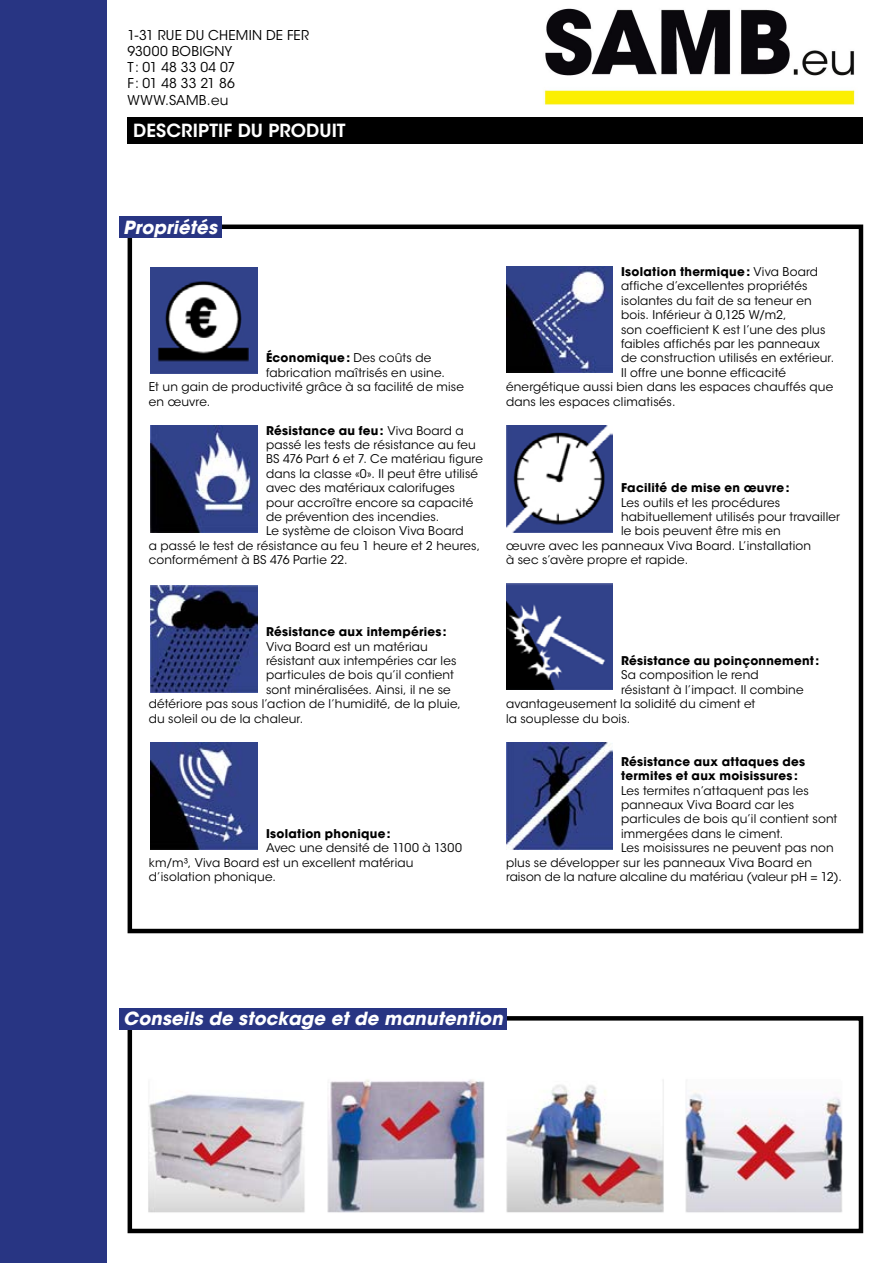
<style>
.page{position:relative;width:893px;height:1263px;background:#fff}
.page>*{position:absolute;margin:0;border:0;box-sizing:border-box;transform-origin:0 0}
.t1{font:italic 700 18px "ITC Avant Garde Std";letter-spacing:.005em;color:#fff}
.t2{font:600 18px "ITC Avant Garde Std";letter-spacing:.005em;color:#fff}
.t3{font:13.5px/16.2px "ITC Avant Garde Std";letter-spacing:.01em;color:#000}
.t4{font:12px/14.4px "ITC Avant Garde Std";letter-spacing:.015em;color:#000}
.t5{font:700 12px/14.4px "ITC Avant Garde Std";letter-spacing:.02em;color:#000}
.s1{font-weight:400}
</style>
<div class="page">
<div style="left:128px;top:225px;width:735px;height:708px;border:4px solid #000"></div>
<div style="left:0;top:0;width:106px;height:1263px;background:#283583"></div>
<hr style="left:892px;top:0;width:1px;height:1263px;background:#283583">
<div style="left:128px;top:117px;width:735px;height:27px;background:#000"></div>
<div style="left:128px;top:1016px;width:735px;height:217px;border:4px solid #000"></div>
<div style="left:119px;top:216px;width:102px;height:22px;background:#283583"></div>
<div style="left:119px;top:1007px;width:388px;height:22px;background:#283583"></div>
<img style="left:148px;top:1079px;width:695px;height:134px">
<img style="left:506px;top:583px;width:107px;height:107px">
<img style="left:151px;top:586px;width:107px;height:106px">
<img style="left:151px;top:426px;width:107px;height:106px">
<img style="left:506px;top:743px;width:107px;height:106px">
<img style="left:506px;top:266px;width:107px;height:107px">
<img style="left:151px;top:743px;width:107px;height:106px">
<img style="left:506px;top:426px;width:107px;height:106px">
<img style="left:151px;top:267px;width:107px;height:107px">
<img style="left:543px;top:8px;width:312px;height:97px">
<p class="t3" style="left:128px;top:27px;width:183px">1-31 RUE DU CHEMIN DE FER<br>93000 BOBIGNY<br>T: 01 48 33 04 07<br>F: 01 48 33 21 86<br>WWW.SAMB.eu</p>
<h1 class="t2" style="left:133px;top:119px;width:214px">DESCRIPTIF DU PRODUIT</h1>
<h1 class="t1" style="left:123px;top:215px;width:95px">Propriétés</h1>
<p class="t5" style="left:266px;top:351px;width:167px">Économique: <span class="s1">Des coûts de</span></p>
<p class="t4" style="left:266px;top:365px;width:180px">fabrication maîtrisés en usine.</p>
<p class="t4" style="left:149px;top:380px;width:317px">Et un gain de productivité grâce à sa facilité de mise</p>
<p class="t4" style="left:149px;top:394px;width:63px">en œuvre.</p>
<p class="t5" style="left:266px;top:423px;width:199px">Résistance au feu: <span class="s1">Viva Board a</span></p>
<p class="t4" style="left:266px;top:437px;width:211px">passé les tests de résistance au feu</p>
<p class="t4" style="left:266px;top:452px;width:218px">BS 476 Part 6 et 7. Ce matériau figure</p>
<p class="t4" style="left:266px;top:466px;width:214px">dans la classe «0». Il peut être utilisé</p>
<p class="t4" style="left:266px;top:481px;width:190px">avec des matériaux calorifuges</p>
<p class="t4" style="left:266px;top:495px;width:209px">pour accroître encore sa capacité</p>
<p class="t4" style="left:266px;top:509px;width:175px">de prévention des incendies.</p>
<p class="t4" style="left:266px;top:524px;width:199px">Le système de cloison Viva Board</p>
<p class="t4" style="left:149px;top:538px;width:333px">a passé le test de résistance au feu 1 heure et 2 heures,</p>
<p class="t4" style="left:149px;top:553px;width:200px">conformément à BS 476 Partie 22.</p>
<p class="t5" style="left:621px;top:264px;width:199px">Isolation thermique: <span class="s1">Viva Board</span></p>
<p class="t4" style="left:621px;top:279px;width:188px">affiche d’excellentes propriétés</p>
<p class="t4" style="left:621px;top:293px;width:192px">isolantes du fait de sa teneur en</p>
<p class="t4" style="left:621px;top:308px;width:167px">bois. Inférieur à 0,125 W/m2,</p>
<p class="t4" style="left:621px;top:322px;width:206px">son coefficient K est l’une des plus</p>
<p class="t4" style="left:621px;top:337px;width:200px">faibles affichés par les panneaux</p>
<p class="t4" style="left:621px;top:351px;width:215px">de construction utilisés en extérieur.</p>
<p class="t4" style="left:621px;top:365px;width:166px">Il offre une bonne efficacité</p>
<p class="t4" style="left:506px;top:380px;width:329px">énergétique aussi bien dans les espaces chauffés que</p>
<p class="t4" style="left:506px;top:394px;width:171px">dans les espaces climatisés.</p>
<p class="t5" style="left:621px;top:480px;width:170px">Facilité de mise en œuvre:</p>
<p class="t4" style="left:621px;top:495px;width:161px">Les outils et les procédures</p>
<p class="t4" style="left:621px;top:509px;width:221px">habituellement utilisés pour travailler</p>
<p class="t4" style="left:621px;top:524px;width:161px">le bois peuvent être mis en</p>
<p class="t4" style="left:506px;top:538px;width:307px">œuvre avec les panneaux Viva Board. L’installation</p>
<p class="t4" style="left:506px;top:553px;width:184px">à sec s’avère propre et rapide.</p>
<p class="t5" style="left:266px;top:624px;width:182px">Résistance aux intempéries:</p>
<p class="t4" style="left:266px;top:639px;width:163px">Viva Board est un matériau</p>
<p class="t4" style="left:266px;top:653px;width:192px">résistant aux intempéries car les</p>
<p class="t4" style="left:266px;top:668px;width:189px">particules de bois qu’il contient</p>
<p class="t4" style="left:266px;top:682px;width:186px">sont minéralisées. Ainsi, il ne se</p>
<p class="t4" style="left:149px;top:697px;width:314px">détériore pas sous l’action de l’humidité, de la pluie,</p>
<p class="t4" style="left:149px;top:711px;width:156px">du soleil ou de la chaleur.</p>
<p class="t5" style="left:266px;top:826px;width:126px">Isolation phonique:</p>
<p class="t4" style="left:149px;top:841px;width:315px;text-indent:117px">Avec une densité de 1100 à 1300 km/m³, Viva Board est un excellent matériau d’isolation phonique.</p>
<p class="t5" style="left:621px;top:653px;width:200px">Résistance au poinçonnement:</p>
<p class="t4" style="left:621px;top:668px;width:139px">Sa composition le rend</p>
<p class="t4" style="left:621px;top:682px;width:184px">résistant à l’impact. Il combine</p>
<p class="t4" style="left:506px;top:697px;width:251px">avantageusement la solidité du ciment et</p>
<p class="t4" style="left:506px;top:711px;width:126px">la souplesse du bois.</p>
<p class="t5" style="left:621px;top:754px;width:186px">Résistance aux attaques des termites et aux moisissures:</p>
<p class="t4" style="left:621px;top:783px;width:189px">Les termites n’attaquent pas les</p>
<p class="t4" style="left:621px;top:797px;width:175px">panneaux Viva Board car les</p>
<p class="t4" style="left:621px;top:812px;width:218px">particules de bois qu’il contient sont</p>
<p class="t4" style="left:621px;top:826px;width:164px">immergées dans le ciment.</p>
<p class="t4" style="left:621px;top:841px;width:214px">Les moisissures ne peuvent pas non</p>
<p class="t4" style="left:506px;top:855px;width:308px">plus se développer sur les panneaux Viva Board en</p>
<p class="t4" style="left:506px;top:869px;width:337px">raison de la nature alcaline du matériau (valeur pH = 12).</p>
<h1 class="t1" style="left:123px;top:1007px;width:381px">Conseils de stockage et de manutention</h1>
</div>
